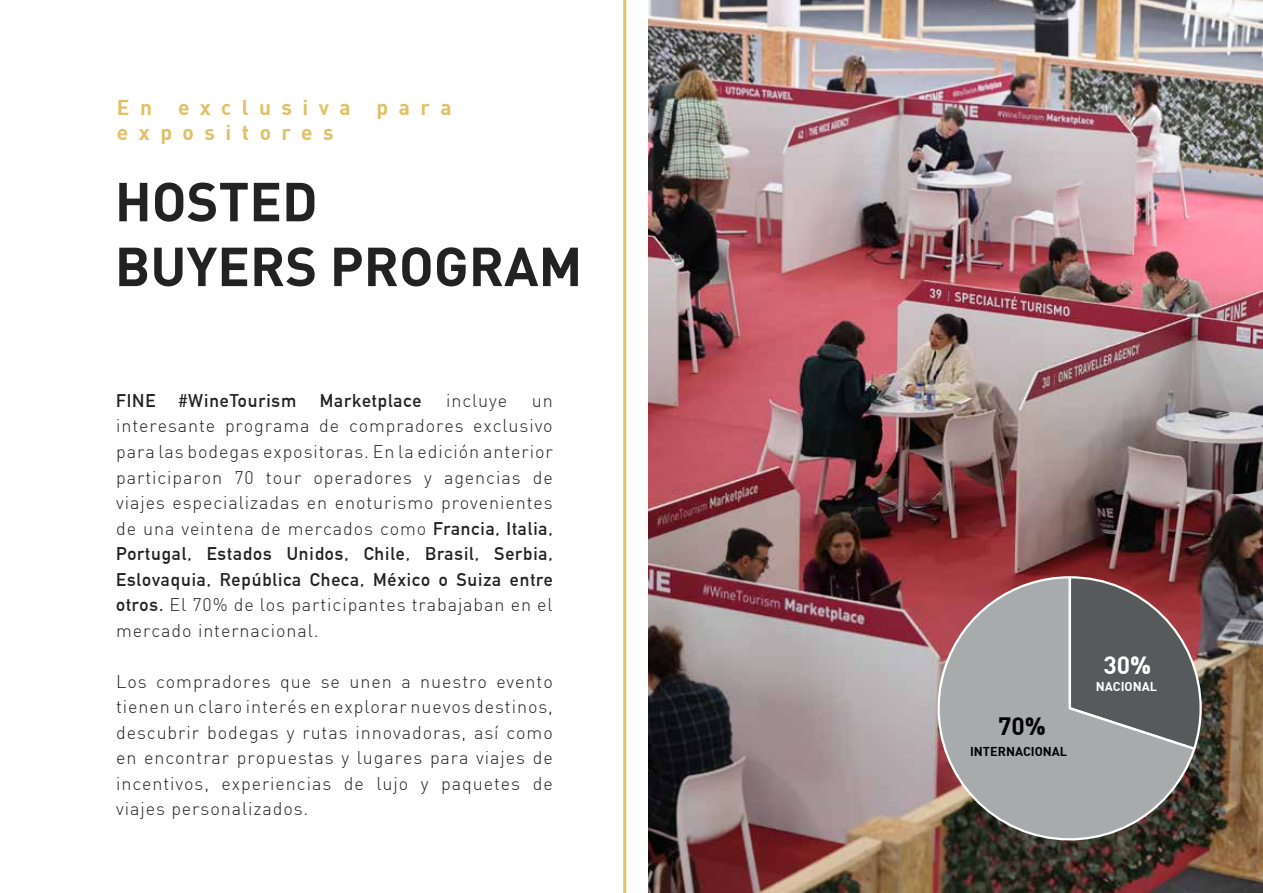
<style>
.page{position:relative;width:1263px;height:893px;background:#fff}
.page>*{position:absolute;margin:0;border:0;box-sizing:border-box;transform-origin:0 0}
.t1{font:700 54px/64.8px "DIN";color:#222223}
.t2{font:700 24.6px "DIN";color:#000}
.t3{font:700 24.6px "DIN";color:#fff}
.t4{font:700 21px/25.5px "DIN";letter-spacing:.5em;color:#e0c167}
.t5{font:300 18px/25.5px "DIN";letter-spacing:.05em;color:#222223;text-align:justify}
.t6{font:700 18px/25.5px "DIN Alternate";letter-spacing:.05em;color:#222223}
.t7{font:700 12.6px "DIN";color:#000}
.t8{font:700 12.6px "DIN";color:#fff}
.s1{font-family:"DIN Alternate";font-weight:700}
.s2{font-weight:900}
</style>
<div class="page">
<img style="left:648px;top:0;width:615px;height:893px">
<hr style="left:623px;top:0;width:3px;height:893px;background:#e0c167">
<svg style="left:1197px;top:575px;width:6px;height:176px"></svg>
<svg style="left:923px;top:575px;width:274px;height:280px;background:#8c8180"></svg>
<p class="t4" style="left:117px;top:94px;width:336px">En exclusiva para expositores</p>
<h1 class="t1" style="left:115px;top:167px;width:469px">HOSTED<br>BUYERS PROGRAM</h1>
<p class="t6" style="left:116px;top:387px;width:41px">FINE</p>
<p class="t6" style="left:179px;top:387px;width:119px">#WineTourism</p>
<p class="t6" style="left:320px;top:387px;width:103px">Marketplace</p>
<p class="t5" style="left:446px;top:388px;width:63px">incluye</p>
<p class="t5" style="left:116px;top:388px;width:438px;text-indent:416px">un interesante programa de compradores exclusivo para las bodegas expositoras. En la edición anterior participaron 70 tour operadores y agencias de viajes especializadas en enoturismo provenientes de una veintena de mercados como <span class="s1">Francia, Italia,</span></p>
<p class="t6" style="left:116px;top:540px;width:438px">Portugal, Estados Unidos, Chile, Brasil, Serbia,<br>Eslovaquia, República Checa, México o Suiza entre</p>
<p class="t5" style="left:116px;top:592px;width:438px"><span class="s1">otros.</span> El 70% de los participantes trabajaban en el mercado internacional.</p>
<p class="t5" style="left:116px;top:668px;width:438px">Los compradores que se unen a nuestro evento tienen un claro interés en explorar nuevos destinos, descubrir bodegas y rutas innovadoras, así como en encontrar propuestas y lugares para viajes de incentivos, experiencias de lujo y paquetes de viajes personalizados.</p>
<h2 class="t2" style="left:998px;top:710px;width:49px">70<span class="s2">%</span></h2>
<p class="t7" style="left:970px;top:743px;width:99px">INTERNACIONAL</p>
<h2 class="t3" style="left:1103px;top:649px;width:49px">30<span class="s2">%</span></h2>
<p class="t8" style="left:1096px;top:678px;width:63px">NACIONAL</p>
</div>
